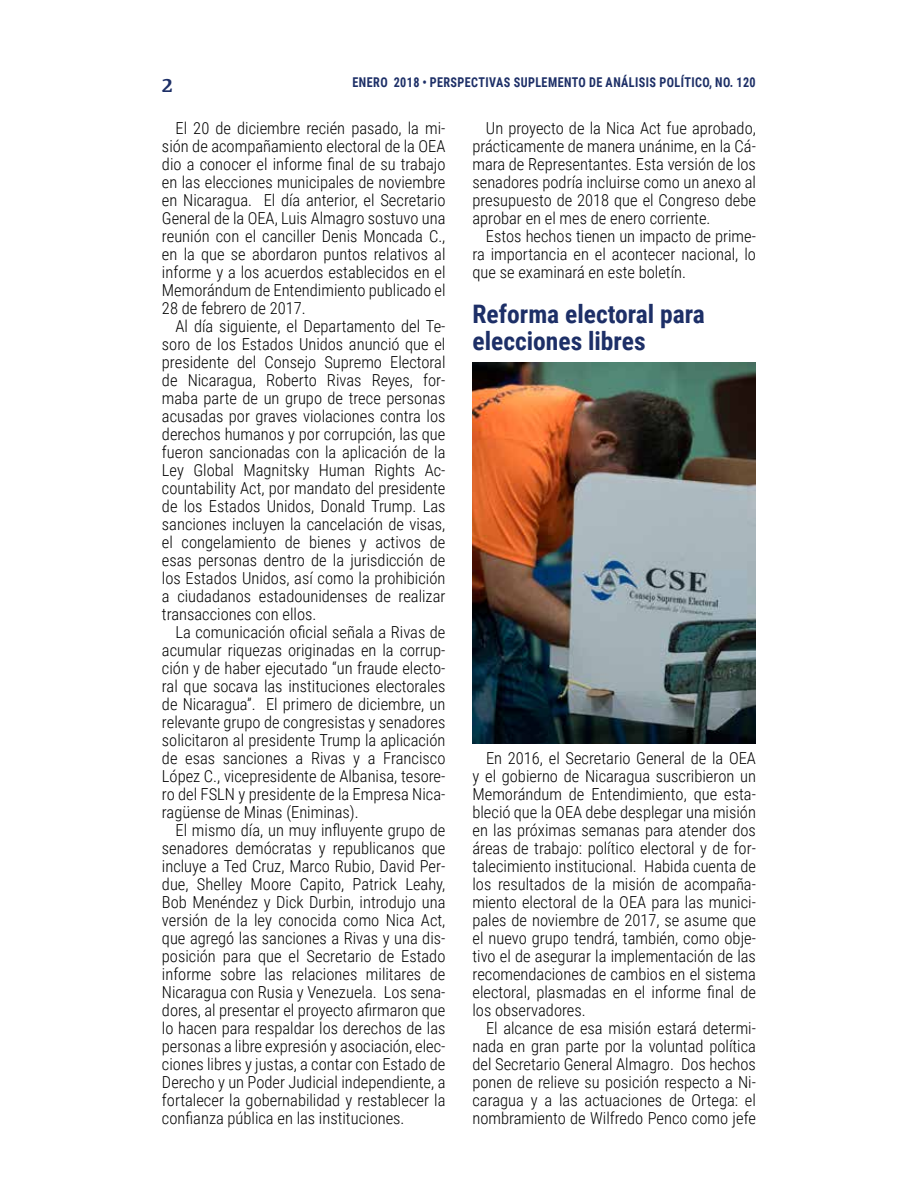
<style>
.page{position:relative;width:918px;height:1188px;background:#fff}
.page>*{position:absolute;margin:0;border:0;box-sizing:border-box;transform-origin:0 0}
.t1{font:700 25.5px/27px "Roboto Condensed";color:#1d2f67}
.t2{font:700 21px "Manuale";color:#1d2f67}
.t3{font:300 16.5px/18px "Roboto Condensed";color:#000;text-align:justify}
.t4{font:700 13.5px "Roboto Condensed";letter-spacing:.035em;color:#1d2f67;scale:.9 1}
</style>
<div class="page">
<img style="left:472px;top:363px;width:284px;height:380px">
<p class="t2" style="left:162px;top:71px;width:12px">2</p>
<p class="t4" style="left:353px;top:72px;width:450px">ENERO 2018 • PERSPECTIVAS SUPLEMENTO DE ANÁLISIS POLÍTICO, NO. 120</p>
<p class="t3" style="left:162px;top:119px;width:285px;text-indent:14px">El 20 de diciembre recién pasado, la mi&shy;sión de acompañamiento electoral de la OEA dio a conocer el informe final de su trabajo en las elecciones municipales de noviembre en Nicaragua. El día anterior, el Secretario General de la OEA, Luis Almagro sostuvo una reunión con el canciller Denis Moncada C., en la que se abordaron puntos relativos al informe y a los acuerdos establecidos en el Memorándum de Entendimiento publicado el 28 de febrero de 2017.</p>
<p class="t3" style="left:162px;top:317px;width:285px;text-indent:14px">Al día siguiente, el Departamento del Te&shy;soro de los Estados Unidos anunció que el presidente del Consejo Supremo Electoral de Nicaragua, Roberto Rivas Reyes, for&shy;maba parte de un grupo de trece personas acusadas por graves violaciones contra los derechos humanos y por corrupción, las que fueron sancionadas con la aplicación de la Ley Global Magnitsky Human Rights Ac&shy;countability Act, por mandato del presidente de los Estados Unidos, Donald Trump. Las sanciones incluyen la cancelación de visas, el congelamiento de bienes y activos de esas personas dentro de la jurisdicción de los Estados Unidos, así como la prohibición a ciudadanos estadounidenses de realizar transacciones con ellos.</p>
<p class="t3" style="left:162px;top:623px;width:285px;text-indent:13px">La comunicación oficial señala a Rivas de acumular riquezas originadas en la corrup&shy;ción y de haber ejecutado “un fraude electo&shy;ral que socava las instituciones electorales de Nicaragua”. El primero de diciembre, un relevante grupo de congresistas y senadores solicitaron al presidente Trump la aplicación de esas sanciones a Rivas y a Francisco López C., vicepresidente de Albanisa, tesore&shy;ro del FSLN y presidente de la Empresa Nica&shy;ragüense de Minas (Eniminas).</p>
<p class="t3" style="left:162px;top:821px;width:285px;text-indent:13px">El mismo día, un muy influyente grupo de senadores demócratas y republicanos que incluye a Ted Cruz, Marco Rubio, David Per&shy;due, Shelley Moore Capito, Patrick Leahy, Bob Menéndez y Dick Durbin, introdujo una versión de la ley conocida como Nica Act, que agregó las sanciones a Rivas y una dis&shy;posición para que el Secretario de Estado informe sobre las relaciones militares de Nicaragua con Rusia y Venezuela. Los sena&shy;dores, al presentar el proyecto afirmaron que lo hacen para respaldar los derechos de las personas a libre expresión y asociación, elec&shy;ciones libres y justas, a contar con Estado de Derecho y un Poder Judicial independiente, a fortalecer la gobernabilidad y restablecer la confianza pública en las instituciones.</p>
<p class="t3" style="left:472px;top:119px;width:285px;text-indent:13px">Un proyecto de la Nica Act fue aprobado, prácticamente de manera unánime, en la Cá&shy;mara de Representantes. Esta versión de los senadores podría incluirse como un anexo al presupuesto de 2018 que el Congreso debe aprobar en el mes de enero corriente.</p>
<p class="t3" style="left:472px;top:227px;width:285px;text-indent:14px">Estos hechos tienen un impacto de prime&shy;ra importancia en el acontecer nacional, lo que se examinará en este boletín.</p>
<h1 class="t1" style="left:472px;top:300px;width:234px">Reforma electoral para elecciones libres</h1>
<p class="t3" style="left:473px;top:749px;width:285px;text-indent:13px">En 2016, el Secretario General de la OEA y el gobierno de Nicaragua suscribieron un Memorándum de Entendimiento, que esta&shy;bleció que la OEA debe desplegar una misión en las próximas semanas para atender dos áreas de trabajo: político electoral y de for&shy;talecimiento institucional. Habida cuenta de los resultados de la misión de acompaña&shy;miento electoral de la OEA para las munici&shy;pales de noviembre de 2017, se asume que el nuevo grupo tendrá, también, como obje&shy;tivo el de asegurar la implementación de las recomendaciones de cambios en el sistema electoral, plasmadas en el informe final de los observadores.</p>
<p class="t3" style="left:473px;top:1019px;width:285px;text-indent:13px">El alcance de esa misión estará determi&shy;nada en gran parte por la voluntad política del Secretario General Almagro. Dos hechos ponen de relieve su posición respecto a Ni&shy;caragua y a las actuaciones de Ortega: el nombramiento de Wilfredo Penco como jefe</p>
</div>
